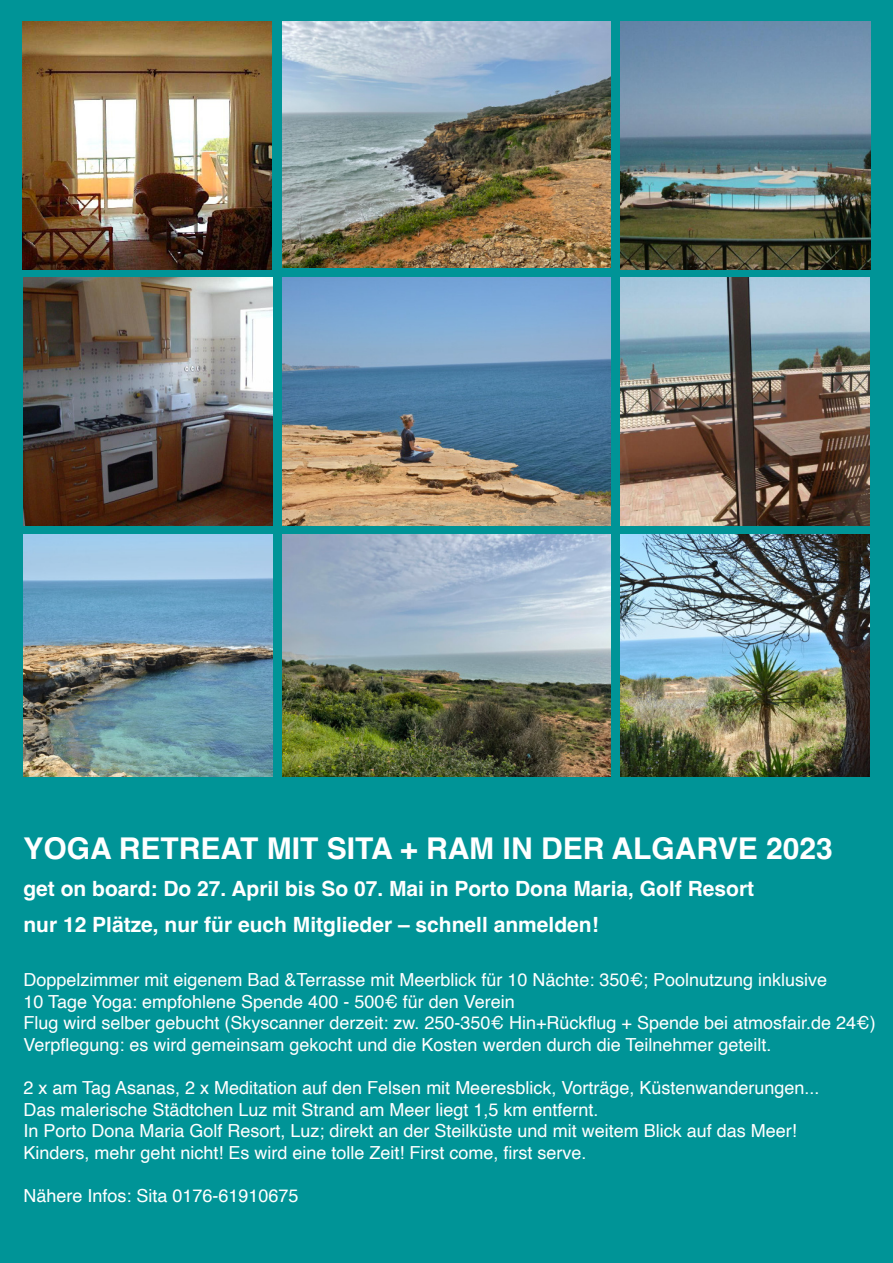
<style>
.page{position:relative;width:893px;height:1263px;background:#009497}
.page>*{position:absolute;margin:0;border:0;box-sizing:border-box;transform-origin:0 0}
.t1{font:700 30px "Helvetica";color:#fff}
.t2{font:700 21px "Helvetica";color:#fff}
.t3{font:18px/21.6px "Helvetica";color:#fff}
</style>
<div class="page">
<img style="left:22px;top:21px;width:249px;height:248px">
<img style="left:283px;top:21px;width:327px;height:247px">
<img style="left:621px;top:21px;width:250px;height:248px">
<img style="left:283px;top:277px;width:327px;height:248px">
<img style="left:23px;top:277px;width:249px;height:248px">
<img style="left:621px;top:277px;width:249px;height:248px">
<img style="left:283px;top:534px;width:327px;height:242px">
<img style="left:23px;top:535px;width:249px;height:241px">
<img style="left:621px;top:535px;width:249px;height:241px">
<p class="t1" style="left:23px;top:830px;width:811px">YOGA RETREAT MIT SITA + RAM IN DER ALGARVE 2023</p>
<p class="t2" style="left:23px;top:876px;width:732px">get on board: Do 27. April bis So 07. Mai in Porto Dona Maria, Golf Resort</p>
<p class="t2" style="left:23px;top:912px;width:577px">nur 12 Plätze, nur für euch Mitglieder – schnell anmelden!</p>
<p class="t3" style="left:23px;top:969px;width:854px">Doppelzimmer mit eigenem Bad &amp;Terrasse mit Meerblick für 10 Nächte: 350€; Poolnutzung inklusive<br>10 Tage Yoga: empfohlene Spende 400 - 500€ für den Verein<br>Flug wird selber gebucht (Skyscanner derzeit: zw. 250-350€ Hin+Rückflug + Spende bei atmosfair.de 24€)<br>Verpflegung: es wird gemeinsam gekocht und die Kosten werden durch die Teilnehmer geteilt.</p>
<p class="t3" style="left:23px;top:1077px;width:798px">2 x am Tag Asanas, 2 x Meditation auf den Felsen mit Meeresblick, Vorträge, Küstenwanderungen...<br>Das malerische Städtchen Luz mit Strand am Meer liegt 1,5 km entfernt.<br>In Porto Dona Maria Golf Resort, Luz; direkt an der Steilküste und mit weitem Blick auf das Meer!</p>
<p class="t3" style="left:23px;top:1142px;width:565px">Kinders, mehr geht nicht! Es wird eine tolle Zeit! First come, first serve.</p>
<p class="t3" style="left:23px;top:1185px;width:277px">Nähere Infos: Sita 0176-61910675</p>
</div>
